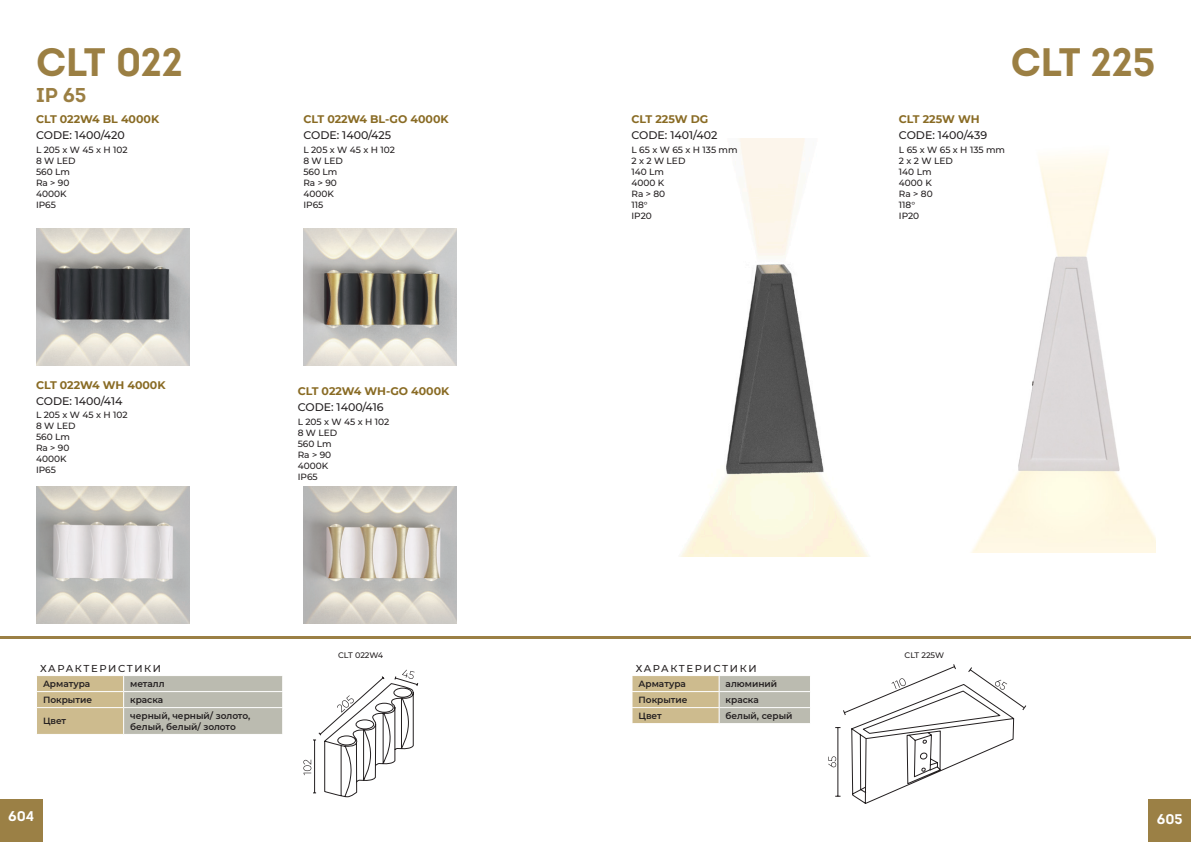
<style>
.page{position:relative;width:1191px;height:842px;background:#fff}
.page>*{position:absolute;margin:0;border:0;box-sizing:border-box;transform-origin:0 0}
.t1{font:700 39.7px "Intro";letter-spacing:-.015em;color:#9b7f43}
.t2{font:700 20px "Intro";color:#9b7f43}
.t3{font:700 14px "Intro";color:#fff}
.t4{font:700 11px "Montserrat";color:#896b24}
.t5{font:500 11px "Montserrat";color:#231f20}
.t6{font:500 10px "Montserrat";letter-spacing:.165em;color:#231f20}
.t7{font:500 9px/11px "Montserrat";color:#231f20}
.t8{font:600 9px/10.8px "Montserrat";color:#231f20}
.t9{font:500 8px "Montserrat";letter-spacing:-.005em;color:#231f20}
</style>
<div class="page">
<hr style="left:0;top:636px;width:1191px;height:3px;background:#9b8045">
<div style="left:0;top:799px;width:43px;height:43px;background:#9b8045"></div>
<div style="left:1148px;top:799px;width:43px;height:43px;background:#9b8045"></div>
<svg style="left:303px;top:670px;width:115px;height:127px"></svg>
<img style="left:36px;top:229px;width:153px;height:136px">
<img style="left:36px;top:487px;width:153px;height:136px">
<img style="left:303px;top:229px;width:153px;height:136px">
<img style="left:303px;top:487px;width:153px;height:136px">
<svg style="left:37px;top:675px;width:246px;height:59px;background:#c4bea8"></svg>
<img style="left:680px;top:139px;width:189px;height:418px">
<img style="left:972px;top:152px;width:183px;height:400px">
<svg style="left:632px;top:676px;width:178px;height:47px;background:#c6bea4"></svg>
<svg style="left:828px;top:664px;width:198px;height:140px"></svg>
<h1 class="t1" style="left:36px;top:36px;width:149px">CLT 022</h1>
<h1 class="t1" style="left:1010px;top:36px;width:146px">CLT 225</h1>
<p class="t4" style="left:631px;top:112px;width:78px">CLT 225W DG</p>
<p class="t5" style="left:631px;top:128px;width:87px">CODE: 1401/402</p>
<p class="t7" style="left:631px;top:144px;width:108px">L 65 x W 65 x H 135 mm<br>2 x 2 W LED<br>140 Lm<br>4000 K<br>Ra &gt; 80<br>118°<br>IP20</p>
<h2 class="t2" style="left:36px;top:83px;width:52px">IP 65</h2>
<p class="t4" style="left:36px;top:112px;width:125px">CLT 022W4 BL 4000K</p>
<p class="t5" style="left:36px;top:128px;width:90px">CODE: 1400/420</p>
<p class="t7" style="left:36px;top:144px;width:93px">L 205 x W 45 x H 102<br>8 W LED<br>560 Lm<br>Ra &gt; 90<br>4000K<br>IP65</p>
<p class="t4" style="left:303px;top:112px;width:147px">CLT 022W4 BL-GO 4000K</p>
<p class="t5" style="left:303px;top:128px;width:89px">CODE: 1400/425</p>
<p class="t7" style="left:303px;top:144px;width:93px">L 205 x W 45 x H 102<br>8 W LED<br>560 Lm<br>Ra &gt; 90<br>4000K<br>IP65</p>
<p class="t4" style="left:899px;top:112px;width:82px">CLT 225W WH</p>
<p class="t5" style="left:899px;top:128px;width:90px">CODE: 1400/439</p>
<p class="t7" style="left:899px;top:144px;width:108px">L 65 x W 65 x H 135 mm<br>2 x 2 W LED<br>140 Lm<br>4000 K<br>Ra &gt; 80<br>118°<br>IP20</p>
<p class="t4" style="left:36px;top:378px;width:131px">CLT 022W4 WH 4000K</p>
<p class="t5" style="left:36px;top:394px;width:88px">CODE: 1400/414</p>
<p class="t7" style="left:36px;top:410px;width:93px">L 205 x W 45 x H 102<br>8 W LED<br>560 Lm<br>Ra &gt; 90<br>4000K<br>IP65</p>
<p class="t4" style="left:298px;top:384px;width:153px">CLT 022W4 WH-GO 4000K</p>
<p class="t5" style="left:298px;top:400px;width:87px">CODE: 1400/416</p>
<p class="t7" style="left:298px;top:416px;width:93px">L 205 x W 45 x H 102<br>8 W LED<br>560 Lm<br>Ra &gt; 90<br>4000K<br>IP65</p>
<p class="t6" style="left:40px;top:662px;width:122px">ХАРАКТЕРИСТИКИ</p>
<p class="t8" style="left:43px;top:678px;width:49px">Арматура</p>
<p class="t8" style="left:130px;top:678px;width:36px">металл</p>
<p class="t8" style="left:43px;top:694px;width:51px">Покрытие</p>
<p class="t8" style="left:130px;top:694px;width:35px">краска</p>
<p class="t8" style="left:43px;top:716px;width:25px">Цвет</p>
<p class="t8" style="left:130px;top:710px;width:122px">черный, черный/ золото, белый, белый/ золото</p>
<p class="t9" style="left:338px;top:650px;width:47px">CLT 022W4</p>
<p class="t6" style="left:635px;top:662px;width:122px">ХАРАКТЕРИСТИКИ</p>
<p class="t8" style="left:638px;top:678px;width:49px">Арматура</p>
<p class="t8" style="left:725px;top:678px;width:53px">алюминий</p>
<p class="t8" style="left:638px;top:694px;width:51px">Покрытие</p>
<p class="t8" style="left:725px;top:694px;width:35px">краска</p>
<p class="t8" style="left:638px;top:710px;width:25px">Цвет</p>
<p class="t8" style="left:725px;top:710px;width:68px">белый, серый</p>
<p class="t9" style="left:904px;top:650px;width:41px">CLT 225W</p>
<h3 class="t3" style="left:8px;top:807px;width:28px">604</h3>
<h3 class="t3" style="left:1156px;top:810px;width:27px">605</h3>
</div>
